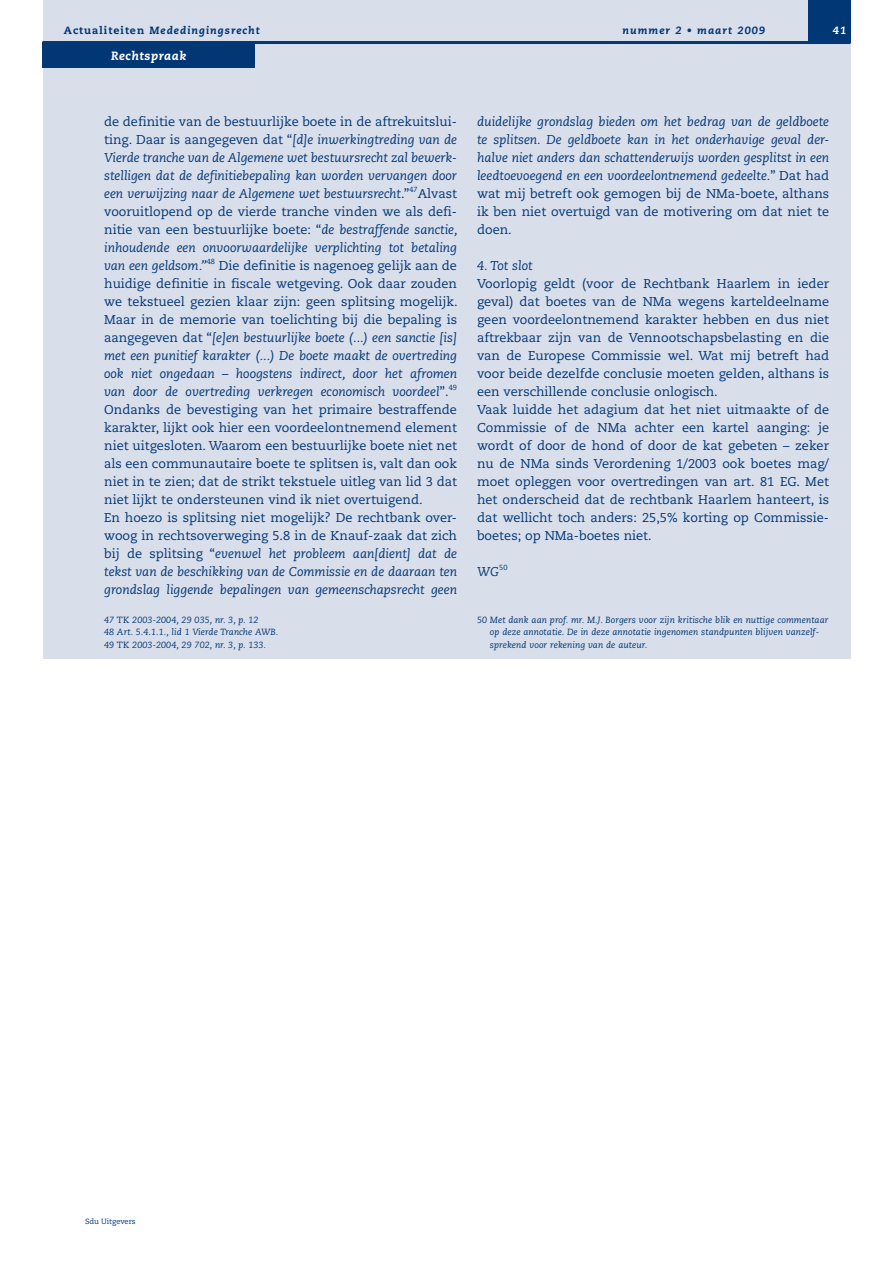
<style>
.page{position:relative;width:893px;height:1263px;background:#fff}
.page>*{position:absolute;margin:0;border:0;box-sizing:border-box;transform-origin:0 0}
.t1{font:12.75px/18px "Caecilia LT Std";color:#013775}
.t2{font:italic 12.75px/18px "Caecilia LT Std";color:#013775;text-align:justify}
.t3{font:italic 800 12px "Caecilia LT Std";letter-spacing:.05em;color:#fff}
.t4{font:italic 800 10.5px "Caecilia LT Std";letter-spacing:.1em;color:#013775}
.t5{font:italic 800 10.5px "Caecilia LT Std";color:#fff}
.t6{font:italic 9px/12.8px "Caecilia LT Std";letter-spacing:.01em;color:#013775}
.t7{font:7.5px "Caecilia LT Std";color:#013775}
.t8{font:7.35px "Caecilia LT Std";letter-spacing:.01em;color:#013775}
.s1{font-style:normal}
.s2{font-style:italic}
</style>
<div class="page">
<div style="left:43px;top:0;width:807px;height:659px;background:#d9deeb"></div>
<div style="left:808px;top:0;width:42px;height:43px;background:#013775"></div>
<hr style="left:43px;top:41px;width:807px;height:3px;background:#013775">
<div style="left:43px;top:43px;width:212px;height:25px;background:#013775"></div>
<p class="t4" style="left:64px;top:24px;width:197px"><span class="s1">Actualiteiten</span> Mededingingsrecht</p>
<p class="t4" style="left:622px;top:24px;width:144px">nummer 2 • maart 2009</p>
<p class="t5" style="left:833px;top:24px;width:15px">41</p>
<p class="t3" style="left:111px;top:49px;width:77px">Rechtspraak</p>
<p class="t2" style="left:104px;top:113px;width:354px"><span class="s1">de definitie van de bestuurlijke boete in de aftrekuitslui&shy;ting. Daar is aangegeven dat “</span>[d]e inwerkingtreding van de Vierde tranche van de Algemene wet bestuursrecht zal bewerk&shy;stelligen dat de definitiebepaling kan worden vervangen door een verwijzing naar de Algemene wet bestuursrecht<span class="s1">.”</span></p>
<p class="t8" style="left:409px;top:185px;width:10px">47</p>
<p class="t2" style="left:104px;top:185px;width:355px;text-indent:314px"><span class="s1">Alvast vooruitlopend op de vierde tranche vinden we als defi&shy;nitie van een bestuurlijke boete: “</span>de bestraffende sanctie, inhoudende een onvoorwaardelijke verplichting tot betaling van een geldsom.”</p>
<p class="t8" style="left:207px;top:257px;width:10px">48</p>
<p class="t1" style="left:104px;top:257px;width:355px;text-align:justify;text-indent:115px">Die definitie is nagenoeg gelijk aan de huidige definitie in fiscale wetgeving. Ook daar zouden we tekstueel gezien klaar zijn: geen splitsing mogelijk.<br>Maar in de memorie van toelichting bij die bepaling is aangegeven dat “<span class="s2">[e]en bestuurlijke boete (...) een sanctie [is] met een punitief karakter (...) De boete maakt de overtreding ook niet ongedaan – hoogstens indirect, door het afromen van door de overtreding verkregen economisch voordeel</span>”.</p>
<p class="t8" style="left:449px;top:383px;width:10px">49</p>
<p class="t1" style="left:104px;top:401px;width:354px">Ondanks de bevestiging van het primaire bestraffende karakter, lijkt ook hier een voordeelontnemend element niet uitgesloten. Waarom een bestuurlijke boete niet net als een communautaire boete te splitsen is, valt dan ook niet in te zien; dat de strikt tekstuele uitleg van lid 3 dat niet lijkt te ondersteunen vind ik niet overtuigend.<br>En hoezo is splitsing niet mogelijk? De rechtbank over&shy;woog in rechtsoverweging 5.8 in de Knauf-zaak dat zich bij de splitsing “<span class="s2">evenwel het probleem aan[dient] dat de tekst van de beschikking van de Commissie en de daaraan ten grondslag liggende bepalingen van gemeenschapsrecht geen</span></p>
<p class="t6" style="left:104px;top:613px;width:176px">47 <span class="s1">TK</span> 2003-2004, 29 035, nr. 3, p. 12<br>48 Art. 5.4.1.1., lid 1 Vierde Tranche AWB.<br>49 <span class="s1">TK</span> 2003-2004, 29 702, nr. 3, p. 133.</p>
<p class="t2" style="left:477px;top:113px;width:354px">duidelijke grondslag bieden om het bedrag van de geldboete te splitsen. De geldboete kan in het onderhavige geval der&shy;halve niet anders dan schattenderwijs worden gesplitst in een leedtoevoegend en een voordeelontnemend gedeelte.<span class="s1">” Dat had wat mij betreft ook gemogen bij de NMa-boete, althans ik ben niet overtuigd van de motivering om dat niet te doen.</span></p>
<p class="t2" style="left:477px;top:257px;width:57px">4. Tot slot</p>
<p class="t1" style="left:477px;top:275px;width:354px">Voorlopig geldt (voor de Rechtbank Haarlem in ieder geval) dat boetes van de NMa wegens karteldeelname geen voordeelontnemend karakter hebben en dus niet aftrekbaar zijn van de Vennootschapsbelasting en die van de Europese Commissie wel. Wat mij betreft had voor beide dezelfde conclusie moeten gelden, althans is een verschillende conclusie onlogisch.<br>Vaak luidde het adagium dat het niet uitmaakte of de Commissie of de NMa achter een kartel aanging: je wordt of door de hond of door de kat gebeten – zeker nu de NMa sinds Verordening 1/2003 ook boetes mag/ moet opleggen voor overtredingen van art. 81 EG. Met het onderscheid dat de rechtbank Haarlem hanteert, is dat wellicht toch anders: 25,5% korting op Commissie&shy;boetes; op NMa-boetes niet.</p>
<p class="t2" style="left:477px;top:563px;width:24px">WG</p>
<p class="t8" style="left:499px;top:563px;width:10px">50</p>
<p class="t6" style="left:490px;top:613px;width:340px;text-indent:-13px">50 Met dank aan prof. mr. M.J. Borgers voor zijn kritische blik en nuttige commentaar op deze annotatie. De in deze annotatie ingenomen standpunten blijven vanzelf&shy;sprekend voor rekening van de auteur.</p>
<p class="t7" style="left:85px;top:1217px;width:52px">Sdu Uitgevers</p>
</div>
